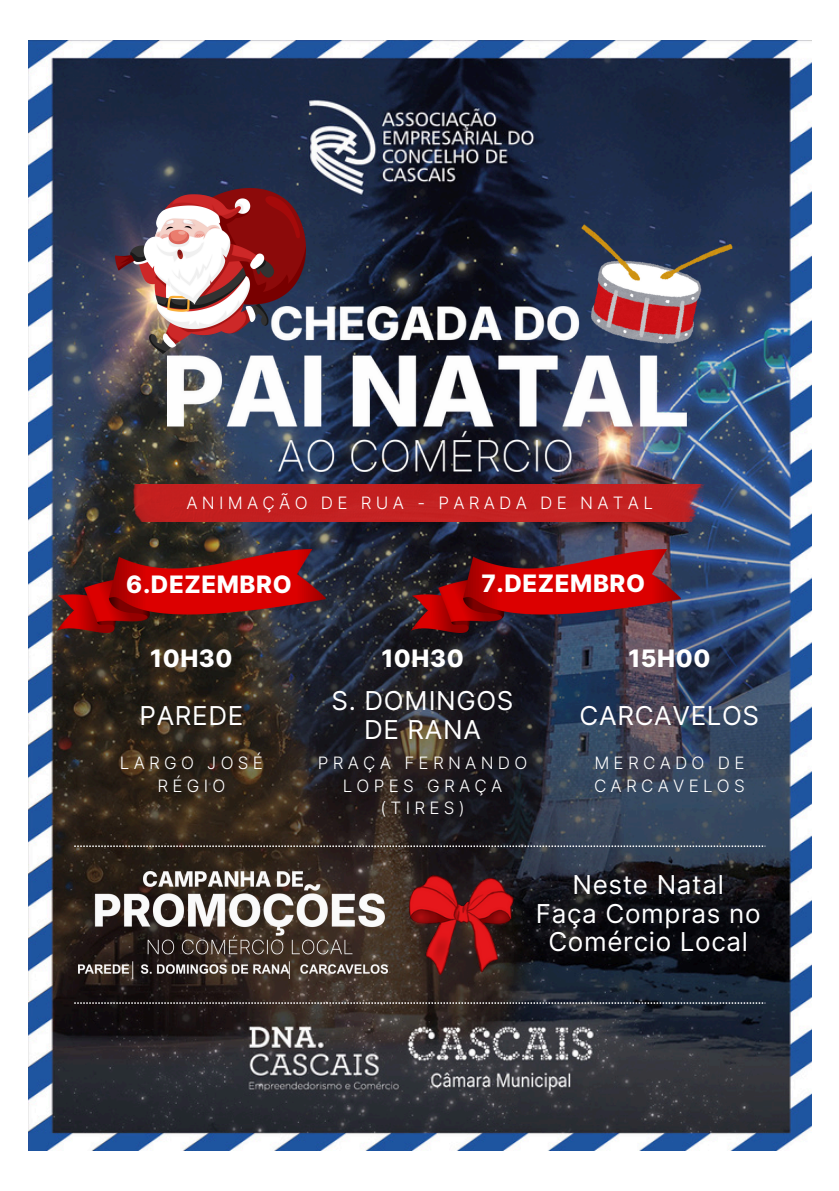
<style>
.page{position:relative;width:839px;height:1191px;background:#fff}
.page>*{position:absolute;margin:0;border:0;box-sizing:border-box;transform-origin:0 0}
.t1{font:26px/28.4px "Inter";letter-spacing:.025em;color:#fff;text-align:center}
.t2{font:800 24px "Inter";letter-spacing:.025em;color:#fff}
.t3{font:300 17px/22.8px "Inter";letter-spacing:.25em;color:#fff;text-align:center}
</style>
<div class="page">
<img style="left:28px;top:40px;width:783px;height:1110px">
<img style="left:168px;top:306px;width:518px;height:165px">
<img style="left:115px;top:189px;width:191px;height:165px">
<img style="left:581px;top:225px;width:151px;height:118px">
<div style="left:133px;top:484px;width:574px;height:38px;background:#c42020"></div>
<img style="left:57px;top:550px;width:269px;height:82px">
<img style="left:412px;top:550px;width:268px;height:82px">
<img style="left:78px;top:872px;width:309px;height:106px">
<img style="left:409px;top:876px;width:104px;height:99px">
<svg style="left:74px;top:845px;width:691px;height:2px"></svg>
<svg style="left:74px;top:1002px;width:691px;height:2px"></svg>
<p class="t3" style="left:186px;top:492px;width:468px">ANIMAÇÃO DE RUA - PARADA DE NATAL</p>
<p class="t2" style="left:126px;top:569px;width:167px">6.DEZEMBRO</p>
<p class="t2" style="left:481px;top:569px;width:165px">7.DEZEMBRO</p>
<p class="t2" style="left:150px;top:644px;width:84px">10H30</p>
<p class="t2" style="left:381px;top:644px;width:84px">10H30</p>
<h1 class="t2" style="left:628px;top:644px;width:84px">15H00</h1>
<p class="t1" style="left:139px;top:701px;width:105px">PAREDE</p>
<p class="t3" style="left:120px;top:751px;width:145px">LARGO JOSÉ<br>RÉGIO</p>
<p class="t1" style="left:331px;top:687px;width:183px">S. DOMINGOS<br>DE RANA</p>
<h1 class="t3" style="left:318px;top:751px;width:211px">PRAÇA FERNANDO<br>LOPES GRAÇA (TIRES)</h1>
<h1 class="t1" style="left:579px;top:701px;width:181px">CARCAVELOS</h1>
<h1 class="t3" style="left:594px;top:751px;width:152px;text-align:left">MERCADO DE<br>CARCAVELOS</h1>
<h1 class="t1" style="left:536px;top:870px;width:226px">Neste Natal<br>Faça Compras no<br>Comércio Local</h1>
</div>
